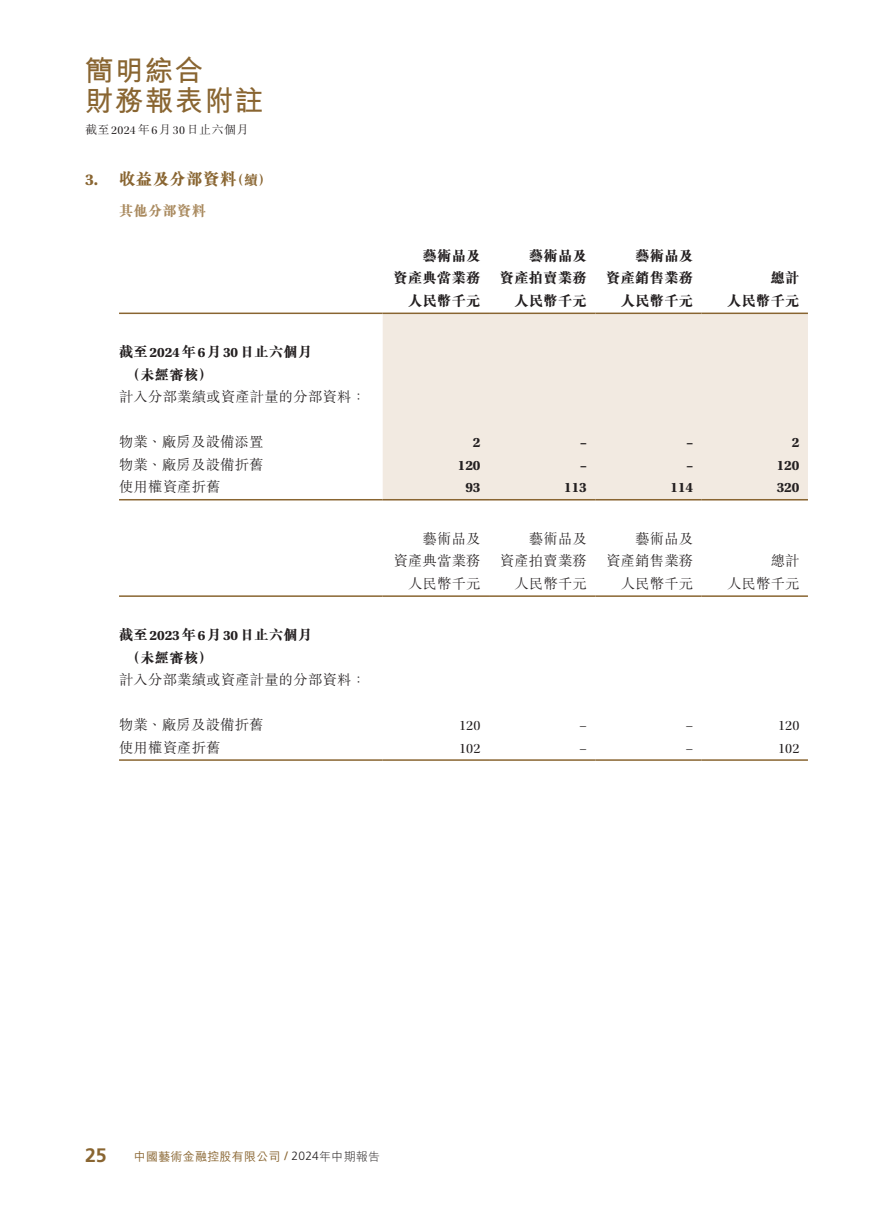
<style>
.page{position:relative;width:893px;height:1212px;background:#fff}
.page>*{position:absolute;margin:0;border:0;box-sizing:border-box;transform-origin:0 0}
.t1{font:700 28.5px/30px "M Hei HK";letter-spacing:.05em;color:#896531}
.t2{font:700 19.5px "Frutiger LT Std";color:#896531}
.t3{font:800 16.5px "M Sung HK";letter-spacing:.02em;color:#896531}
.t4{font:700 16.5px "Utopia Std";color:#896531}
.t5{font:300 14.25px/22.5px "M Sung HK";letter-spacing:.02em;color:#231f20;text-align:right}
.t6{font:800 14.25px/22.5px "M Sung HK";letter-spacing:.02em;color:#231f20;text-align:right}
.t7{font:700 14.25px "Utopia Std";color:#231f20}
.t8{font:14.25px "Utopia Std Disp";color:#231f20}
.t9{font:800 14.25px "M Sung HK";letter-spacing:.02em;color:#aa8b60}
.t10{font:800 13.5px "M Sung HK";color:#896531}
.t11{font:500 12px "M Hei HK";letter-spacing:.02em;color:#896531}
.t12{font:300 12px "M Sung HK";letter-spacing:.04em;color:#231f20}
.s1{font-family:"Utopia Std Disp";font-weight:400}
.s2{font-family:"Utopia Std";font-weight:700}
.s3{font-family:"Frutiger LT Std";font-weight:400}
.s4{font-family:"Frutiger LT Std";font-weight:300;color:#231f20}
.s5{font-weight:300;color:#231f20}
</style>
<div class="page">
<div style="left:383px;top:314px;width:425px;height:185px;background:#f2eae1"></div>
<hr style="left:119px;top:313px;width:264px;height:1px;background:#896531">
<hr style="left:383px;top:313px;width:106px;height:1px;background:#896531">
<hr style="left:489px;top:313px;width:106px;height:1px;background:#896531">
<hr style="left:595px;top:313px;width:107px;height:1px;background:#896531">
<hr style="left:702px;top:313px;width:106px;height:1px;background:#896531">
<hr style="left:119px;top:499px;width:264px;height:1px;background:#896531">
<hr style="left:383px;top:499px;width:106px;height:1px;background:#896531">
<hr style="left:489px;top:499px;width:106px;height:1px;background:#896531">
<hr style="left:595px;top:499px;width:107px;height:1px;background:#896531">
<hr style="left:702px;top:499px;width:106px;height:1px;background:#896531">
<hr style="left:119px;top:595px;width:264px;height:2px;background:#896531">
<hr style="left:383px;top:595px;width:106px;height:2px;background:#896531">
<hr style="left:489px;top:595px;width:106px;height:2px;background:#896531">
<hr style="left:595px;top:595px;width:107px;height:2px;background:#896531">
<hr style="left:702px;top:595px;width:106px;height:2px;background:#896531">
<hr style="left:119px;top:759px;width:264px;height:2px;background:#896531">
<hr style="left:383px;top:759px;width:106px;height:2px;background:#896531">
<hr style="left:489px;top:759px;width:106px;height:2px;background:#896531">
<hr style="left:595px;top:759px;width:107px;height:2px;background:#896531">
<hr style="left:702px;top:759px;width:106px;height:2px;background:#896531">
<h1 class="t1" style="left:85px;top:53px;width:180px">簡明綜合<br>財務報表附註</h1>
<p class="t12" style="left:85px;top:121px;width:165px">截至<span class="s1">2024</span>年<span class="s1">6</span>月<span class="s1">30</span>日止六個月</p>
<p class="t4" style="left:85px;top:170px;width:15px">3.</p>
<p class="t3" style="left:119px;top:170px;width:119px">收益及分部資料</p>
<p class="t10" style="left:231px;top:173px;width:42px">（續(</p>
<p class="t9" style="left:119px;top:203px;width:88px">其他分部資料</p>
<p class="t6" style="left:126px;top:340px;width:188px;text-align:left;text-indent:-7px">截至<span class="s2">2024</span>年<span class="s2">6</span>月<span class="s2">30</span>日止六個月（未經審核(</p>
<p class="t5" style="left:119px;top:385px;width:248px">計入分部業績或資產計量的分部資料：</p>
<p class="t5" style="left:119px;top:430px;width:146px">物業、廠房及設備添置</p>
<p class="t5" style="left:119px;top:452px;width:146px">物業、廠房及設備折舊</p>
<p class="t5" style="left:119px;top:475px;width:103px">使用權資產折舊</p>
<p class="t6" style="left:126px;top:623px;width:188px;text-align:left;text-indent:-7px">截至<span class="s2">2023</span>年<span class="s2">6</span>月<span class="s2">30</span>日止六個月（未經審核(</p>
<p class="t5" style="left:119px;top:668px;width:248px">計入分部業績或資產計量的分部資料：</p>
<p class="t5" style="left:119px;top:713px;width:146px">物業、廠房及設備折舊</p>
<p class="t5" style="left:119px;top:735px;width:103px">使用權資產折舊</p>
<p class="t6" style="left:394px;top:244px;width:88px">藝術品及<br>資產典當業務</p>
<p class="t6" style="left:500px;top:244px;width:88px">藝術品及<br>資產拍賣業務</p>
<p class="t6" style="left:635px;top:244px;width:59px">藝術品及</p>
<p class="t6" style="left:606px;top:267px;width:88px">資產銷售業務</p>
<p class="t6" style="left:771px;top:267px;width:30px">總計</p>
<p class="t6" style="left:408px;top:289px;width:74px">人民幣千元</p>
<p class="t6" style="left:514px;top:289px;width:74px">人民幣千元</p>
<p class="t6" style="left:621px;top:289px;width:74px">人民幣千元</p>
<p class="t6" style="left:727px;top:289px;width:74px">人民幣千元</p>
<p class="t7" style="left:473px;top:434px;width:9px">2</p>
<p class="t7" style="left:580px;top:434px;width:8px">–</p>
<p class="t7" style="left:686px;top:434px;width:8px">–</p>
<p class="t7" style="left:792px;top:434px;width:9px">2</p>
<p class="t7" style="left:458px;top:457px;width:24px">120</p>
<p class="t7" style="left:580px;top:457px;width:8px">–</p>
<p class="t7" style="left:686px;top:457px;width:8px">–</p>
<p class="t7" style="left:777px;top:457px;width:24px">120</p>
<p class="t7" style="left:465px;top:479px;width:17px">93</p>
<p class="t7" style="left:564px;top:479px;width:24px">113</p>
<p class="t7" style="left:670px;top:479px;width:24px">114</p>
<p class="t7" style="left:777px;top:479px;width:24px">320</p>
<p class="t5" style="left:394px;top:526px;width:88px">藝術品及<br>資產典當業務</p>
<p class="t5" style="left:500px;top:526px;width:88px">藝術品及<br>資產拍賣業務</p>
<p class="t5" style="left:635px;top:526px;width:59px">藝術品及</p>
<p class="t5" style="left:606px;top:549px;width:88px">資產銷售業務</p>
<p class="t5" style="left:771px;top:549px;width:30px">總計</p>
<p class="t5" style="left:408px;top:571px;width:74px">人民幣千元</p>
<p class="t5" style="left:514px;top:571px;width:74px">人民幣千元</p>
<p class="t5" style="left:621px;top:571px;width:74px">人民幣千元</p>
<p class="t5" style="left:727px;top:571px;width:74px">人民幣千元</p>
<p class="t8" style="left:459px;top:718px;width:23px">120</p>
<p class="t8" style="left:459px;top:740px;width:23px">102</p>
<p class="t8" style="left:579px;top:718px;width:9px">–</p>
<p class="t8" style="left:579px;top:740px;width:9px">–</p>
<p class="t8" style="left:686px;top:718px;width:9px">–</p>
<p class="t8" style="left:686px;top:740px;width:9px">–</p>
<p class="t8" style="left:778px;top:718px;width:23px">120</p>
<p class="t8" style="left:778px;top:740px;width:23px">102</p>
<h2 class="t2" style="left:85px;top:1143px;width:23px">25</h2>
<p class="t11" style="left:134px;top:1147px;width:248px">中國藝術金融控股有限公司 <span class="s3">/</span> <span class="s4">2024</span><span class="s5">年中期報告</span></p>
</div>
